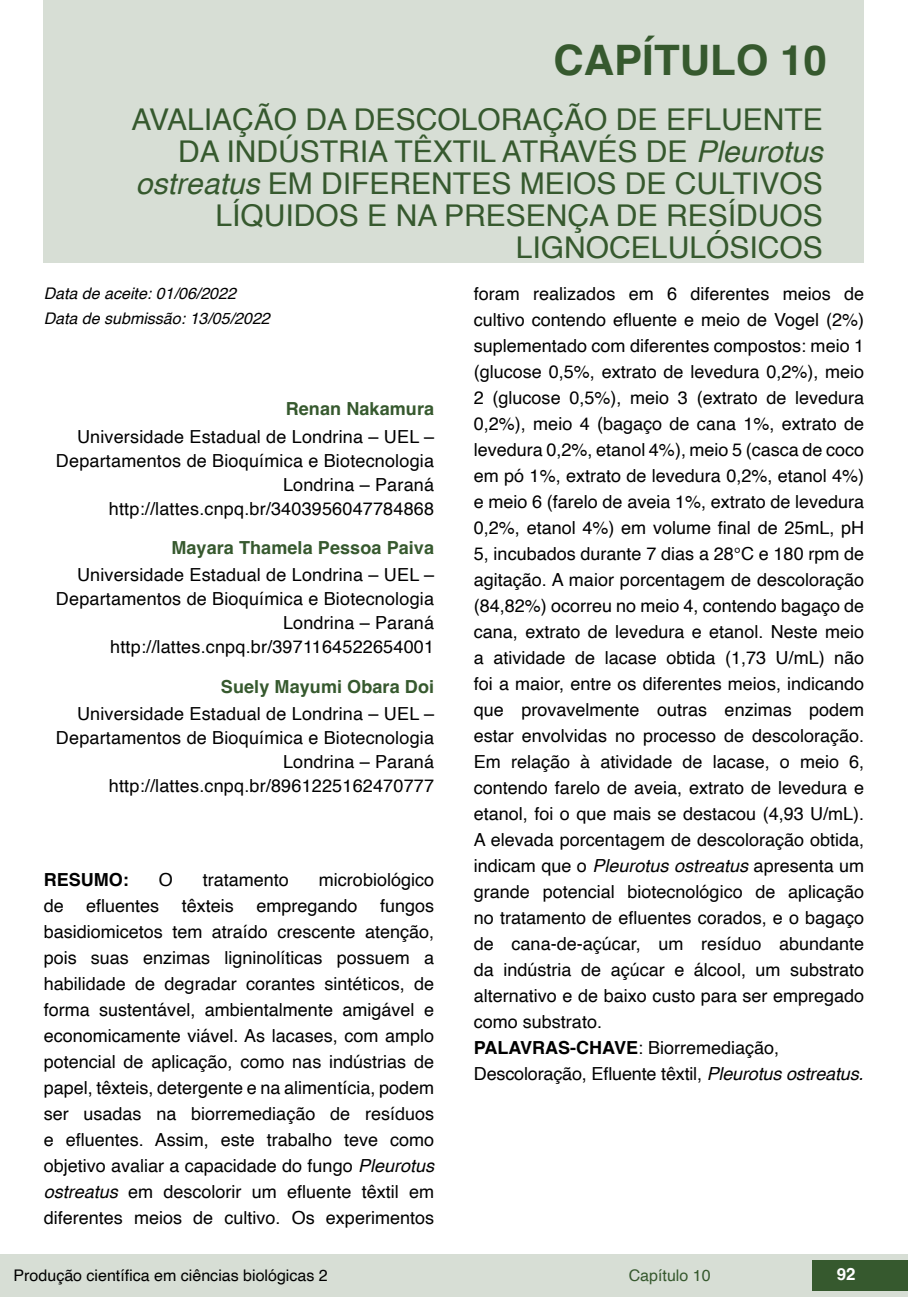
<style>
.page{position:relative;width:908px;height:1304px;background:#fff}
.page>*{position:absolute;margin:0;border:0;box-sizing:border-box;transform-origin:0 0}
.t1{font:700 42px "Helvetica";color:#36592e}
.t2{font:30px/32px "Helvetica";color:#36592e;text-align:right}
.t3{font:18px/26px "Helvetica";color:#000;text-align:right}
.t4{font:700 18px "Helvetica";letter-spacing:.005em;color:#36592e}
.t5{font:700 18px "Helvetica";color:#000}
.t6{font:700 16.8px "Helvetica";color:#fff}
.t7{font:italic 16px "Helvetica";color:#000}
.t8{font:16px "Helvetica";color:#000}
.t9{font:16px "Helvetica";color:#36592e}
.s1{font-style:italic}
.s2{font-weight:700}
</style>
<div class="page">
<div style="left:0;top:1254px;width:906px;height:43px;background:#d7ded5"></div>
<div style="left:812px;top:1261px;width:95px;height:30px;background:#36592e"></div>
<div style="left:44px;top:0;width:819px;height:263px;background:#d7ded5"></div>
<h1 class="t1" style="left:553px;top:35px;width:275px">CAPÍTULO 10</h1>
<h2 class="t2" style="left:131px;top:104px;width:692px">AVALIAÇÃO DA DESCOLORAÇÃO DE EFLUENTE DA INDÚSTRIA TÊXTIL ATRAVÉS DE <span class="s1">Pleurotus ostreatus</span> EM DIFERENTES MEIOS DE CULTIVOS LÍQUIDOS E NA PRESENÇA DE RESÍDUOS LIGNOCELULÓSICOS</h2>
<p class="t7" style="left:44px;top:280px;width:194px">Data de aceite: 01/06/2022</p>
<p class="t7" style="left:44px;top:306px;width:227px">Data de submissão: 13/05/2022</p>
<p class="t4" style="left:285px;top:398px;width:150px">Renan Nakamura</p>
<p class="t3" style="left:56px;top:425px;width:379px;line-height:24px">Universidade Estadual de Londrina – UEL – Departamentos de Bioquímica e Biotecnologia Londrina – Paraná http://lattes.cnpq.br/3403956047784868</p>
<p class="t4" style="left:171px;top:537px;width:264px">Mayara Thamela Pessoa Paiva</p>
<p class="t3" style="left:56px;top:564px;width:379px;line-height:24px">Universidade Estadual de Londrina – UEL – Departamentos de Bioquímica e Biotecnologia Londrina – Paraná http://lattes.cnpq.br/3971164522654001</p>
<p class="t4" style="left:221px;top:675px;width:214px">Suely Mayumi Obara Doi</p>
<p class="t3" style="left:56px;top:702px;width:379px;line-height:24px">Universidade Estadual de Londrina – UEL – Departamentos de Bioquímica e Biotecnologia Londrina – Paraná http://lattes.cnpq.br/8961225162470777</p>
<p class="t5" style="left:44px;top:869px;width:86px">RESUMO:</p>
<p class="t3" style="left:159px;top:867px;width:16px">O</p>
<p class="t3" style="left:203px;top:867px;width:88px">tratamento</p>
<p class="t3" style="left:44px;top:867px;width:392px;text-align:justify;text-indent:275px">microbiológico de efluentes têxteis empregando fungos basidiomicetos tem atraído crescente atenção, pois suas enzimas ligninolíticas possuem a habilidade de degradar corantes sintéticos, de forma sustentável, ambientalmente amigável e economicamente viável. As lacases, com amplo potencial de aplicação, como nas indústrias de papel, têxteis, detergente e na alimentícia, podem ser usadas na biorremediação de resíduos e efluentes. Assim, este trabalho teve como objetivo avaliar a capacidade do fungo <span class="s1">Pleurotus ostreatus</span> em descolorir um efluente têxtil em diferentes meios de cultivo. Os experimentos</p>
<p class="t3" style="left:473px;top:281px;width:392px;text-align:left">foram realizados em 6 diferentes meios de cultivo contendo efluente e meio de Vogel (2%) suplementado com diferentes compostos: meio 1 (glucose 0,5%, extrato de levedura 0,2%), meio 2 (glucose 0,5%), meio 3 (extrato de levedura 0,2%), meio 4 (bagaço de cana 1%, extrato de levedura 0,2%, etanol 4%), meio 5 (casca de coco em pó 1%, extrato de levedura 0,2%, etanol 4%) e meio 6 (farelo de aveia 1%, extrato de levedura 0,2%, etanol 4%) em volume final de 25mL, pH 5, incubados durante 7 dias a 28°C e 180 rpm de agitação. A maior porcentagem de descoloração (84,82%) ocorreu no meio 4, contendo bagaço de cana, extrato de levedura e etanol. Neste meio a atividade de lacase obtida (1,73 U/mL) não foi a maior, entre os diferentes meios, indicando que provavelmente outras enzimas podem estar envolvidas no processo de descoloração.<br>Em relação à atividade de lacase, o meio 6, contendo farelo de aveia, extrato de levedura e etanol, foi o que mais se destacou (4,93 U/mL).<br>A elevada porcentagem de descoloração obtida, indicam que o <span class="s1">Pleurotus ostreatus</span> apresenta um grande potencial biotecnológico de aplicação no tratamento de efluentes corados, e o bagaço de cana-de-açúcar, um resíduo abundante da indústria de açúcar e álcool, um substrato alternativo e de baixo custo para ser empregado como substrato.<br><span class="s2">PALAVRAS-CHAVE</span>: Biorremediação, Descoloração, Efluente têxtil, <span class="s1">Pleurotus ostreatus.</span></p>
<p class="t8" style="left:14px;top:1263px;width:315px">Produção científica em ciências biológicas 2</p>
<p class="t9" style="left:628px;top:1263px;width:83px">Capítulo 10</p>
<p class="t6" style="left:836px;top:1264px;width:20px">92</p>
</div>
